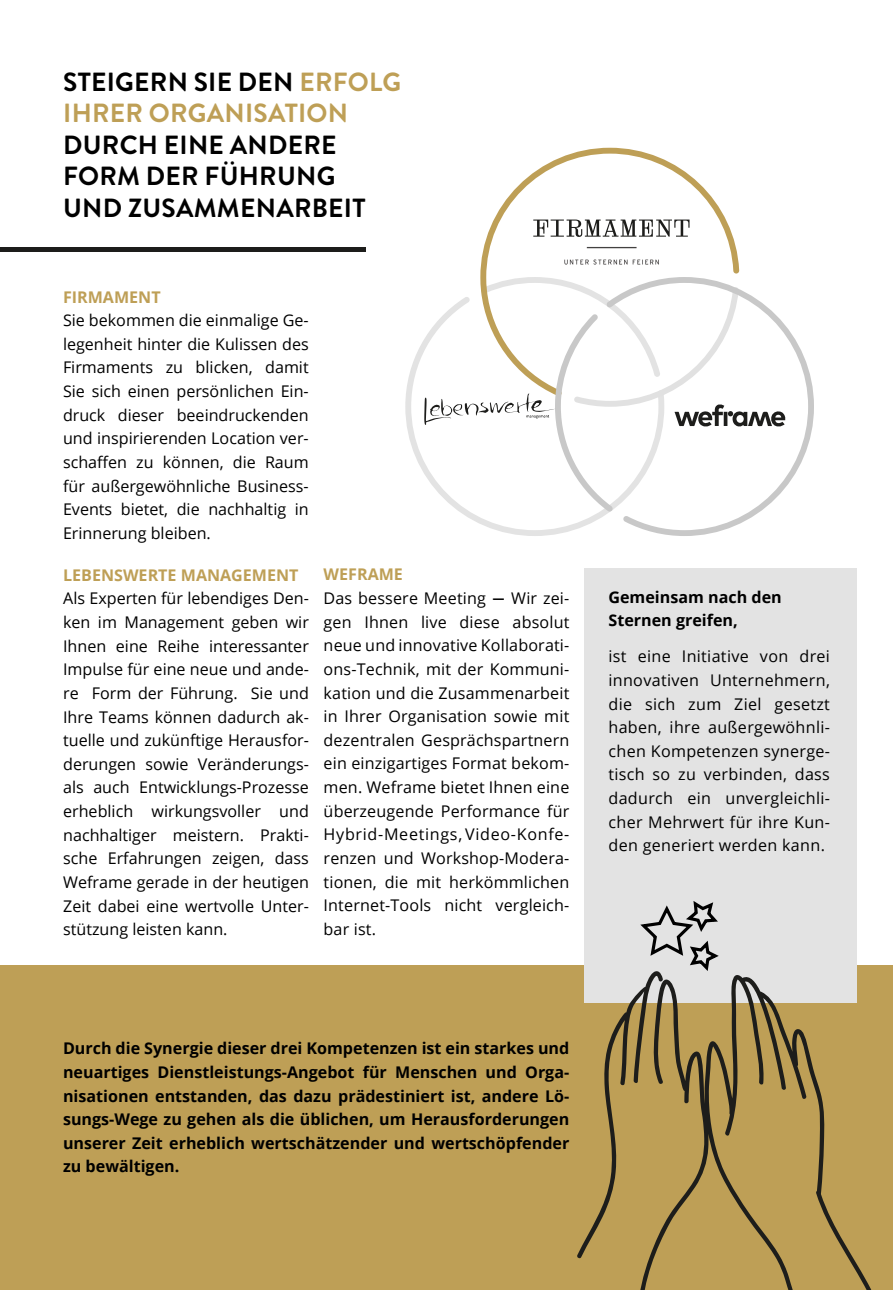
<style>
.page{position:relative;width:893px;height:1290px;background:#fff}
.page>*{position:absolute;margin:0;border:0;box-sizing:border-box;transform-origin:0 0}
.t1{font:700 26.25px/31.5px "Brandon Grotesque";letter-spacing:.01em;color:#000}
.t2{font:700 26.25px/31.5px "Brandon Grotesque";letter-spacing:.01em;color:#be9f56}
.t3{font:16.1px/23.6px "Open Sans";letter-spacing:.01em;color:#000;text-align:justify}
.t4{font:700 16.1px/23.6px "Open Sans";color:#000;text-align:justify}
.t5{font:700 16.1px "Open Sans";color:#be9f56}
.s1{color:#000}
.s2{font-weight:700;color:#be9f56}
.s3{font-family:"Lato";font-weight:700}
</style>
<div class="page">
<div style="left:0;top:965px;width:893px;height:325px;background:#be9f56"></div>
<svg style="left:405px;top:340px;width:201px;height:196px"></svg>
<svg style="left:480px;top:148px;width:259px;height:129px"></svg>
<svg style="left:606px;top:325px;width:208px;height:211px"></svg>
<img style="left:530px;top:240px;width:162px;height:24px">
<svg style="left:424px;top:277px;width:361px;height:234px"></svg>
<hr style="left:0;top:247px;width:365px;height:4px;background:#1d1d1b">
<div style="left:584px;top:568px;width:273px;height:434px;background:#e3e3e3"></div>
<svg style="left:640px;top:975px;width:232px;height:315px"></svg>
<svg style="left:577px;top:901px;width:145px;height:358px"></svg>
<svg style="left:533px;top:220px;width:156px;height:17px"></svg>
<h1 class="t2" style="left:63px;top:66px;width:339px"><span class="s1">STEIGERN SIE DEN</span> ERFOLG<br>IHRER ORGANISATION</h1>
<h1 class="t1" style="left:63px;top:129px;width:304px">DURCH EINE ANDERE<br>FORM DER FÜHRUNG<br>UND ZUSAMMENARBEIT</h1>
<p class="t5" style="left:63px;top:285px;width:99px">FIRMAMENT</p>
<p class="t3" style="left:63px;top:308px;width:247px">Sie bekommen die einmalige Ge&shy;legenheit hinter die Kulissen des Firmaments zu blicken, damit Sie sich einen persönlichen Ein&shy;druck dieser beeindruckenden und inspirierenden Location ver&shy;schaffen zu können, die Raum für außergewöhnliche Business-Events bietet, die nachhaltig in Erinnerung bleiben.</p>
<p class="t5" style="left:63px;top:564px;width:237px">LEBENSWERTE MANAGEMENT</p>
<p class="t3" style="left:63px;top:586px;width:247px">Als Experten für lebendiges Den&shy;ken im Management geben wir Ihnen eine Reihe interessanter Impulse für eine neue und ande&shy;re Form der Führung. Sie und Ihre Teams können dadurch ak&shy;tuelle und zukünftige Herausfor&shy;derungen sowie Veränderungs&shy;als auch Entwicklungs-Prozesse erheblich wirkungsvoller und nachhaltiger meistern. Prakti&shy;sche Erfahrungen zeigen, dass Weframe gerade in der heutigen Zeit dabei eine wertvolle Unter&shy;stützung leisten kann.</p>
<p class="t3" style="left:324px;top:562px;width:247px;text-align:left"><span class="s2">WEFRAME<br></span>Das bessere Meeting <span class="s3">—</span> Wir zei&shy;gen Ihnen live diese absolut neue und innovative Kollaborati&shy;ons-Technik, mit der Kommuni&shy;kation und die Zusammenarbeit in Ihrer Organisation sowie mit dezentralen Gesprächspartnern ein einzigartiges Format bekom&shy;men. Weframe bietet Ihnen eine überzeugende Performance für<br>Hybrid-Meetings, Video-Konfe&shy;renzen und Workshop-Modera&shy;tionen, die mit herkömmlichen<br>Internet-Tools nicht vergleich&shy;bar ist.</p>
<p class="t4" style="left:608px;top:585px;width:175px">Gemeinsam nach den<br>Sternen greifen,</p>
<p class="t3" style="left:608px;top:644px;width:223px">ist eine Initiative von drei innovativen Unternehmern, die sich zum Ziel gesetzt haben, ihre außergewöhnli&shy;chen Kompetenzen synerge&shy;tisch so zu verbinden, dass dadurch ein unvergleichli&shy;cher Mehrwert für ihre Kun&shy;den generiert werden kann.</p>
<p class="t4" style="left:63px;top:1036px;width:508px">Durch die Synergie dieser drei Kompetenzen ist ein starkes und neuartiges Dienstleistungs-Angebot für Menschen und Orga&shy;nisationen entstanden, das dazu prädestiniert ist, andere Lö&shy;sungs-Wege zu gehen als die üblichen, um Herausforderungen unserer Zeit erheblich wertschätzender und wertschöpfender zu bewältigen.</p>
</div>
